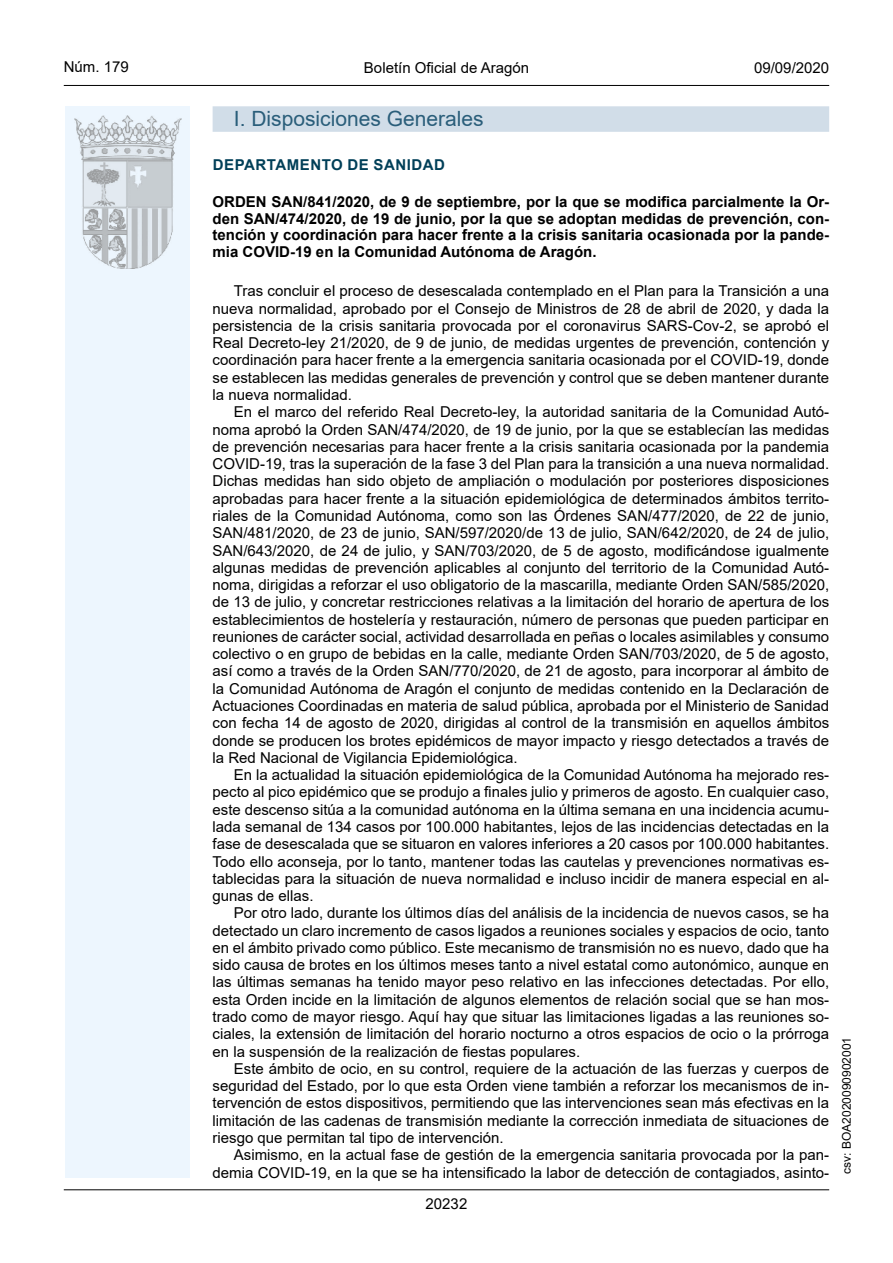
<style>
.page{position:relative;width:893px;height:1263px;background:#fff}
.page>*{position:absolute;margin:0;border:0;box-sizing:border-box;transform-origin:0 0}
.Titulo_sec{font:21px "Arial";color:#2a5e7a}
.inicio_de_parrafo{font:15px/17.2px "Arial";color:#000;text-align:justify}
.Titulo_text{font:700 15px/16.5px "Arial";color:#000;text-align:justify}
.estilo_head-c{font:15px "Arial";color:#000}
.emisor_text{font:700 15px "Arial";letter-spacing:.035em;color:#003f58}
.estilo_head-d{font:15px "Arial";color:#000}
.estilo_head-i{font:15px "Arial";color:#000}
.estilo_head-i-2{font:12px "Arial";color:#000}
</style>
<div class="page">
<hr style="left:64px;top:1189px;width:765px;height:1px;background:#000">
<hr style="left:64px;top:85px;width:765px;height:1px;background:#000">
<div style="left:65px;top:106px;width:125px;height:1072px;background:#edf6fe"></div>
<img style="left:75px;top:115px;width:106px;height:153px">
<div style="left:213px;top:106px;width:616px;height:26px;background:#d1dde8"></div>
<p class="estilo_head-i" style="left:64px;top:57px;width:67px">Núm. 179</p>
<p class="estilo_head-c" style="left:364px;top:57px;width:167px">Boletín Oficial de Aragón</p>
<p class="estilo_head-d" style="left:754px;top:57px;width:77px">09/09/2020</p>
<p class="Titulo_sec" style="left:234px;top:104px;width:251px">I. Disposiciones Generales</p>
<p class="emisor_text" style="left:213px;top:154px;width:234px">DEPARTAMENTO DE SANIDAD</p>
<p class="Titulo_text" style="left:213px;top:194px;width:618px">ORDEN SAN/841/2020, de 9 de septiembre, por la que se modifica parcialmente la Or&shy;den SAN/474/2020, de 19 de junio, por la que se adoptan medidas de prevención, con&shy;tención y coordinación para hacer frente a la crisis sanitaria ocasionada por la pande&shy;mia COVID-19 en la Comunidad Autónoma de Aragón.</p>
<p class="inicio_de_parrafo" style="left:213px;top:282px;width:618px;text-indent:21px">Tras concluir el proceso de desescalada contemplado en el Plan para la Transición a una nueva normalidad, aprobado por el Consejo de Ministros de 28 de abril de 2020, y dada la persistencia de la crisis sanitaria provocada por el coronavirus SARS-Cov-2, se aprobó el Real Decreto-ley 21/2020, de 9 de junio, de medidas urgentes de prevención, contención y coordinación para hacer frente a la emergencia sanitaria ocasionada por el COVID-19, donde se establecen las medidas generales de prevención y control que se deben mantener durante la nueva normalidad.</p>
<p class="inicio_de_parrafo" style="left:213px;top:403px;width:618px;text-indent:21px">En el marco del referido Real Decreto-ley, la autoridad sanitaria de la Comunidad Autó&shy;noma aprobó la Orden SAN/474/2020, de 19 de junio, por la que se establecían las medidas de prevención necesarias para hacer frente a la crisis sanitaria ocasionada por la pandemia COVID-19, tras la superación de la fase 3 del Plan para la transición a una nueva normalidad.<br>Dichas medidas han sido objeto de ampliación o modulación por posteriores disposiciones aprobadas para hacer frente a la situación epidemiológica de determinados ámbitos territo&shy;riales de la Comunidad Autónoma, como son las Órdenes SAN/477/2020, de 22 de junio, SAN/481/2020, de 23 de junio, SAN/597/2020/de 13 de julio, SAN/642/2020, de 24 de julio, SAN/643/2020, de 24 de julio, y SAN/703/2020, de 5 de agosto, modificándose igualmente algunas medidas de prevención aplicables al conjunto del territorio de la Comunidad Autó&shy;noma, dirigidas a reforzar el uso obligatorio de la mascarilla, mediante Orden SAN/585/2020, de 13 de julio, y concretar restricciones relativas a la limitación del horario de apertura de los establecimientos de hostelería y restauración, número de personas que pueden participar en reuniones de carácter social, actividad desarrollada en peñas o locales asimilables y consumo colectivo o en grupo de bebidas en la calle, mediante Orden SAN/703/2020, de 5 de agosto, así como a través de la Orden SAN/770/2020, de 21 de agosto, para incorporar al ámbito de la Comunidad Autónoma de Aragón el conjunto de medidas contenido en la Declaración de Actuaciones Coordinadas en materia de salud pública, aprobada por el Ministerio de Sanidad con fecha 14 de agosto de 2020, dirigidas al control de la transmisión en aquellos ámbitos donde se producen los brotes epidémicos de mayor impacto y riesgo detectados a través de la Red Nacional de Vigilancia Epidemiológica.</p>
<p class="inicio_de_parrafo" style="left:213px;top:766px;width:618px;text-indent:21px">En la actualidad la situación epidemiológica de la Comunidad Autónoma ha mejorado res&shy;pecto al pico epidémico que se produjo a finales julio y primeros de agosto. En cualquier caso, este descenso sitúa a la comunidad autónoma en la última semana en una incidencia acumu&shy;lada semanal de 134 casos por 100.000 habitantes, lejos de las incidencias detectadas en la fase de desescalada que se situaron en valores inferiores a 20 casos por 100.000 habitantes.<br>Todo ello aconseja, por lo tanto, mantener todas las cautelas y prevenciones normativas es&shy;tablecidas para la situación de nueva normalidad e incluso incidir de manera especial en al&shy;gunas de ellas.</p>
<p class="inicio_de_parrafo" style="left:213px;top:904px;width:618px;text-indent:21px">Por otro lado, durante los últimos días del análisis de la incidencia de nuevos casos, se ha detectado un claro incremento de casos ligados a reuniones sociales y espacios de ocio, tanto en el ámbito privado como público. Este mecanismo de transmisión no es nuevo, dado que ha sido causa de brotes en los últimos meses tanto a nivel estatal como autonómico, aunque en las últimas semanas ha tenido mayor peso relativo en las infecciones detectadas. Por ello, esta Orden incide en la limitación de algunos elementos de relación social que se han mos&shy;trado como de mayor riesgo. Aquí hay que situar las limitaciones ligadas a las reuniones so&shy;ciales, la extensión de limitación del horario nocturno a otros espacios de ocio o la prórroga en la suspensión de la realización de fiestas populares.</p>
<p class="inicio_de_parrafo" style="left:213px;top:1060px;width:618px;text-indent:21px">Este ámbito de ocio, en su control, requiere de la actuación de las fuerzas y cuerpos de seguridad del Estado, por lo que esta Orden viene también a reforzar los mecanismos de in&shy;tervención de estos dispositivos, permitiendo que las intervenciones sean más efectivas en la limitación de las cadenas de transmisión mediante la corrección inmediata de situaciones de riesgo que permitan tal tipo de intervención.</p>
<p class="inicio_de_parrafo" style="left:213px;top:1146px;width:618px;text-align:right">Asimismo, en la actual fase de gestión de la emergencia sanitaria provocada por la pan&shy;demia COVID-19, en la que se ha intensificado la labor de detección de contagiados, asinto-</p>
<p class="inicio_de_parrafo" style="left:426px;top:1195px;width:43px">20232</p>
<p class="estilo_head-i-2" style="left:838px;top:1174px;width:138px;rotate:-90deg">csv: BOA2020090902001</p>
</div>
